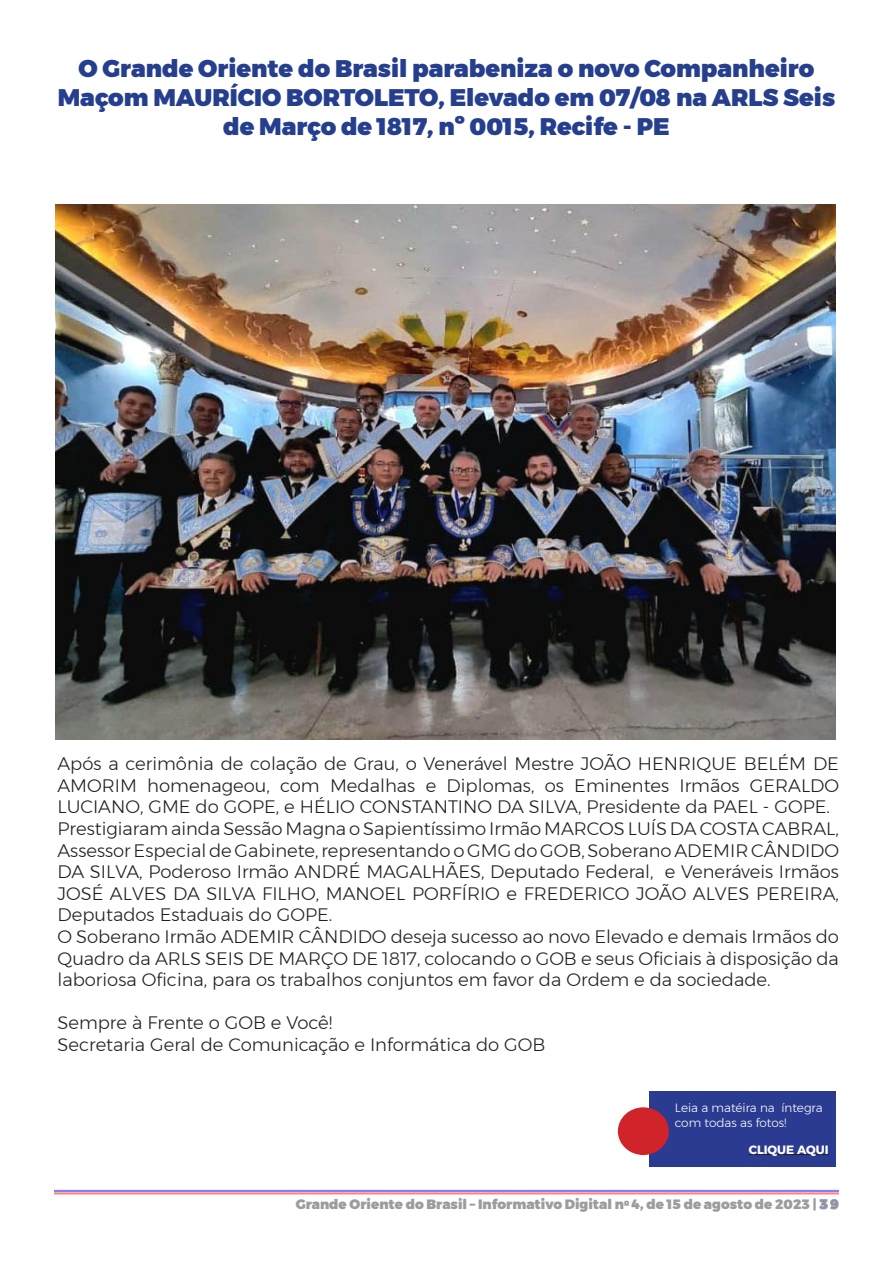
<style>
.page{position:relative;width:893px;height:1263px;background:#fff}
.page>*{position:absolute;margin:0;border:0;box-sizing:border-box;transform-origin:0 0}
.t1{font:900 24px/28.8px "Montserrat";color:#253f8e;text-align:center}
.t2{font:300 18px/21.6px "Montserrat";color:#231f20;text-align:justify}
.t3{font:900 13.5px "Montserrat";color:#9a9c9e}
.t4{font:300 12px/14.4px "Montserrat";color:#fff}
.t5{font:700 12px "Montserrat";color:#fff}
.s1{color:#b5b5ff}
</style>
<div class="page">
<hr style="left:54px;top:1190px;width:785px;height:2px;background:#8080ff">
<hr style="left:54px;top:1192px;width:785px;height:2px;background:#ff8080">
<div style="left:649px;top:1091px;width:186px;height:75px;background:#2b3b91"></div>
<div style="left:618px;top:1107px;width:51px;height:48px;background:#d1232a;border-radius:50%"></div>
<hr style="left:749px;top:1154px;width:80px;height:1px;background:#231f20">
<img style="left:55px;top:204px;width:780px;height:535px">
<p class="t1" style="left:58px;top:55px;width:779px">O Grande Oriente do Brasil parabeniza o novo Companheiro<br>Maçom MAURÍCIO BORTOLETO, Elevado em 07/08 na ARLS Seis de Março de 1817, nº 0015, Recife - PE</p>
<p class="t2" style="left:57px;top:753px;width:783px">Após a cerimônia de colação de Grau, o Venerável Mestre JOÃO HENRIQUE BELÉM DE AMORIM homenageou, com Medalhas e Diplomas, os Eminentes Irmãos GERALDO LUCIANO, GME do GOPE, e HÉLIO CONSTANTINO DA SILVA, Presidente da PAEL - GOPE.</p>
<p class="t2" style="left:57px;top:817px;width:783px">Prestigiaram ainda Sessão Magna o Sapientíssimo Irmão MARCOS LUÍS DA COSTA CABRAL, Assessor Especial de Gabinete, representando o GMG do GOB, Soberano ADEMIR CÂNDIDO DA SILVA, Poderoso Irmão ANDRÉ MAGALHÃES, Deputado Federal, e Veneráveis Irmãos JOSÉ ALVES DA SILVA FILHO, MANOEL PORFÍRIO e FREDERICO JOÃO ALVES PEREIRA, Deputados Estaduais do GOPE.</p>
<p class="t2" style="left:57px;top:925px;width:783px">O Soberano Irmão ADEMIR CÂNDIDO deseja sucesso ao novo Elevado e demais Irmãos do Quadro da ARLS SEIS DE MARÇO DE 1817, colocando o GOB e seus Oficiais à disposição da laboriosa Oficina, para os trabalhos conjuntos em favor da Ordem e da sociedade.</p>
<p class="t2" style="left:57px;top:1012px;width:276px">Sempre à Frente o GOB e Você!</p>
<p class="t2" style="left:57px;top:1033px;width:489px">Secretaria Geral de Comunicação e Informática do GOB</p>
<p class="t4" style="left:675px;top:1100px;width:149px">Leia a matéira na íntegra com todas as fotos!</p>
<p class="t5" style="left:749px;top:1140px;width:81px">CLIQUE AQUI</p>
<p class="t3" style="left:296px;top:1193px;width:545px">Grande Oriente do Brasil – Informativo Digital n<sup>o</sup> 4, de 15 de agosto de 2023 | <span class="s1">3 9</span></p>
</div>
